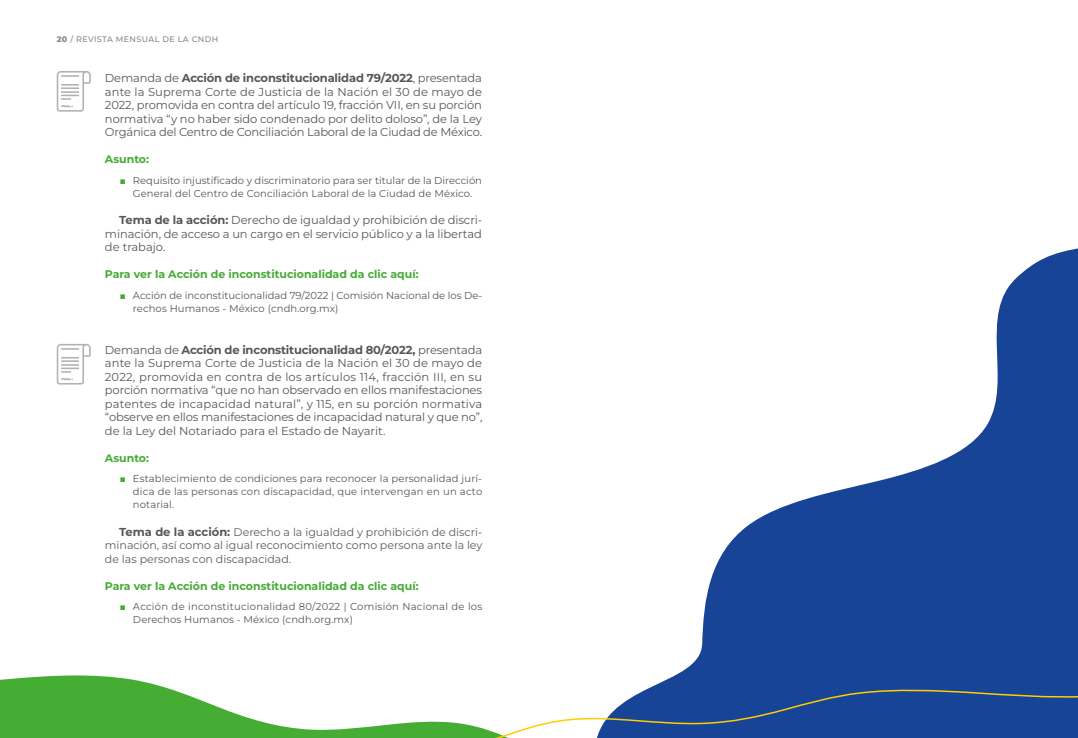
<style>
.page{position:relative;width:1078px;height:738px;background:#fff}
.page>*{position:absolute;margin:0;border:0;box-sizing:border-box;transform-origin:0 0}
.t1{font:11.5px/13.5px "Montserrat";letter-spacing:-.01em;color:#575756;text-align:justify}
.t2{font:11px/13.5px "Montserrat";color:#5c5c5c;text-align:justify}
.t3{font:700 11px "Montserrat";color:#45ac34}
.t4{font:10px/13px "Montserrat";letter-spacing:.01em;color:#575756}
.t5{font:500 8px "Montserrat";letter-spacing:.05em;color:#878787}
.s1{font-weight:800}
.s2{font-weight:700}
.s3{font-family:"Arial";font-weight:700;color:#45ac34}
.s4{font-weight:700;font-size:11.5px;color:#575756}
</style>
<div class="page">
<svg style="left:653px;top:248px;width:424px;height:438px"></svg>
<svg style="left:0;top:675px;width:397px;height:62px;fill:#45ac34"></svg>
<svg style="left:397px;top:686px;width:680px;height:51px"></svg>
<svg style="left:57px;top:71px;width:34px;height:40px"></svg>
<svg style="left:57px;top:344px;width:34px;height:40px"></svg>
<p class="t5" style="left:57px;top:33px;width:163px"><span class="s1">20</span> / REVISTA MENSUAL DE LA CNDH</p>
<p class="t1" style="left:105px;top:71px;width:378px">Demanda de <span class="s2">Acción de inconstitucionalidad 79/2022</span>, presentada ante la Suprema Corte de Justicia de la Nación el 30 de mayo de 2022, promovida en contra del artículo 19, fracción VII, en su porción normativa “y no haber sido condenado por delito doloso”, de la Ley Orgánica del Centro de Conciliación Laboral de la Ciudad de México.</p>
<p class="t3" style="left:105px;top:152px;width:46px">Asunto:</p>
<p class="t4" style="left:120px;top:173px;width:363px;text-align:center"><span class="s3">■</span> Requisito injustificado y discriminatorio para ser titular de la Dirección<br>General del Centro de Conciliación Laboral de la Ciudad de México.</p>
<p class="t1" style="left:105px;top:213px;width:379px;text-indent:14px"><span class="s2">Tema de la acción:</span> Derecho de igualdad y prohibición de discri&shy;minación, de acceso a un cargo en el servicio público y a la libertad de trabajo.</p>
<p class="t3" style="left:105px;top:267px;width:315px">Para ver la Acción de inconstitucionalidad da clic aquí:</p>
<p class="t4" style="left:133px;top:288px;width:351px;text-indent:-13px"><span class="s3">■</span> Acción de inconstitucionalidad 79/2022 | Comisión Nacional de los De&shy;rechos Humanos - México (cndh.org.mx)</p>
<p class="t1" style="left:105px;top:342px;width:379px">Demanda de <span class="s2">Acción de inconstitucionalidad 80/2022,</span> presentada ante la Suprema Corte de Justicia de la Nación el 30 de mayo de 2022, promovida en contra de los artículos 114, fracción III, en su porción normativa “que no han observado en ellos manifestaciones patentes de incapacidad natural”, y 115, en su porción normativa “observe en ellos manifestaciones de incapacidad natural y que no”, de la Ley del Notariado para el Estado de Nayarit.</p>
<p class="t3" style="left:105px;top:450px;width:46px">Asunto:</p>
<p class="t4" style="left:133px;top:471px;width:351px;text-align:justify;text-indent:-13px"><span class="s3">■</span> Establecimiento de condiciones para reconocer la personalidad jurí&shy;dica de las personas con discapacidad, que intervengan en un acto notarial.</p>
<p class="t2" style="left:105px;top:524px;width:379px;text-indent:14px"><span class="s4">Tema de la acción:</span> Derecho a la igualdad y prohibición de discri&shy;minación, así como al igual reconocimiento como persona ante la ley de las personas con discapacidad.</p>
<p class="t3" style="left:105px;top:578px;width:315px">Para ver la Acción de inconstitucionalidad da clic aquí:</p>
<p class="t4" style="left:133px;top:599px;width:351px;text-indent:-13px"><span class="s3">■</span> Acción de inconstitucionalidad 80/2022 | Comisión Nacional de los<br>Derechos Humanos - México (cndh.org.mx)</p>
</div>
